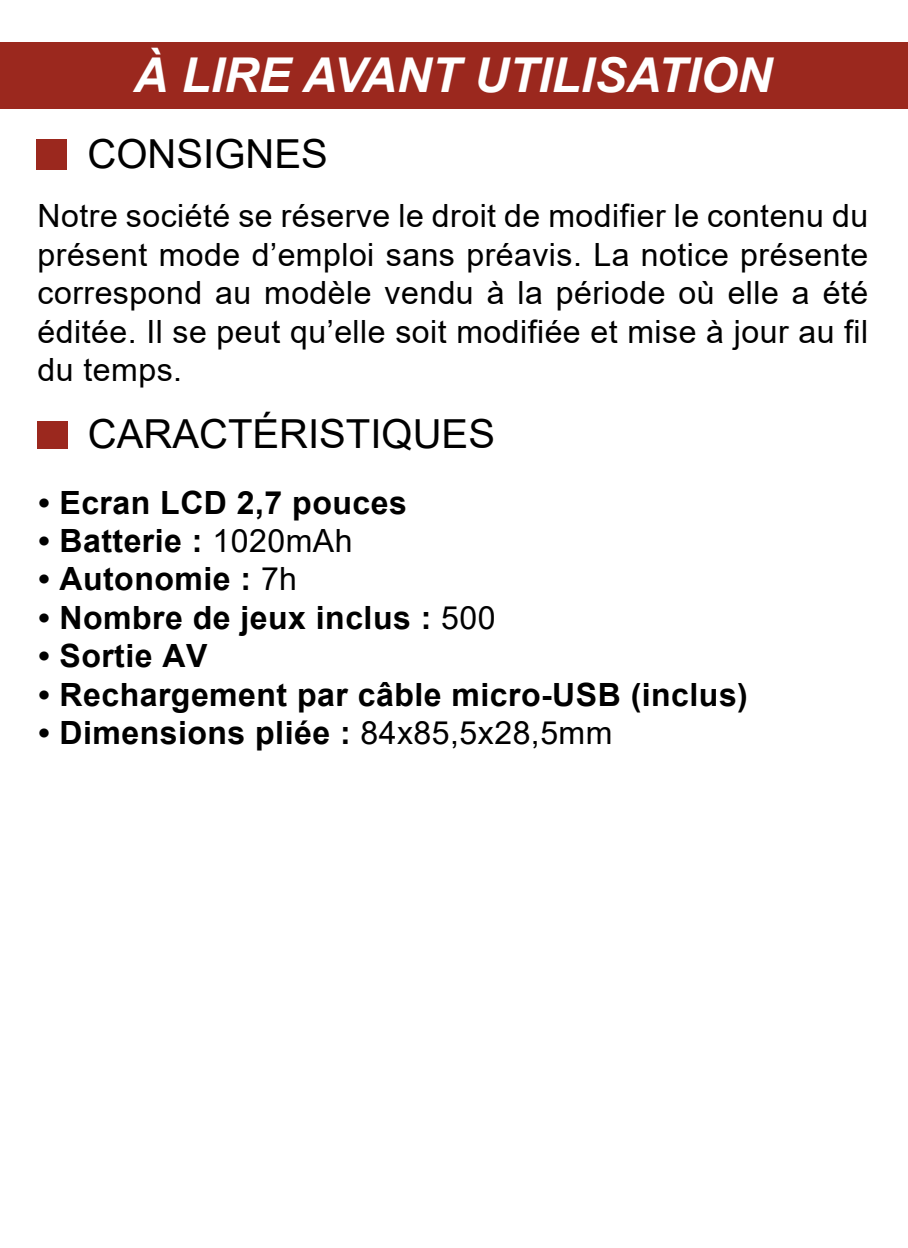
<style>
.page{position:relative;width:908px;height:1248px;background:#fff}
.page>*{position:absolute;margin:0;border:0;box-sizing:border-box;transform-origin:0 0}
.t1{font:italic 700 48px "Arial";color:#fff}
.t2{font:40px "Arial";color:#000}
.t3{font:32px/38.4px "Arial";letter-spacing:.015em;color:#000;text-align:justify}
.t4{font:700 32px "Arial";letter-spacing:.015em;color:#000}
.s1{font-weight:400}
</style>
<div class="page">
<div style="left:0;top:43px;width:907px;height:66px;background:#9b281e"></div>
<div style="left:36px;top:139px;width:31px;height:30px;background:#9b281e"></div>
<div style="left:37px;top:421px;width:30px;height:28px;background:#9b281e"></div>
<h1 class="t1" style="left:133px;top:43px;width:640px">À LIRE AVANT UTILISATION</h1>
<p class="t2" style="left:87px;top:127px;width:242px">CONSIGNES</p>
<p class="t3" style="left:38px;top:196px;width:831px">Notre société se réserve le droit de modifier le contenu du présent mode d’emploi sans préavis. La notice présente correspond au modèle vendu à la période où elle a été éditée. Il se peut qu’elle soit modifiée et mise à jour au fil du temps.</p>
<p class="t2" style="left:88px;top:407px;width:408px">CARACTÉRISTIQUES</p>
<p class="t4" style="left:38px;top:480px;width:370px">• Ecran LCD 2,7 pouces</p>
<p class="t4" style="left:38px;top:518px;width:315px">• Batterie : <span class="s1">1020mAh</span></p>
<p class="t4" style="left:38px;top:556px;width:260px">• Autonomie : <span class="s1">7h</span></p>
<p class="t4" style="left:38px;top:595px;width:458px">• Nombre de jeux inclus : <span class="s1">500</span></p>
<p class="t4" style="left:38px;top:633px;width:170px">• Sortie AV</p>
<p class="t4" style="left:38px;top:672px;width:710px">• Rechargement par câble micro-USB (inclus)</p>
<p class="t4" style="left:38px;top:710px;width:575px">• Dimensions pliée : <span class="s1">84x85,5x28,5mm</span></p>
</div>
